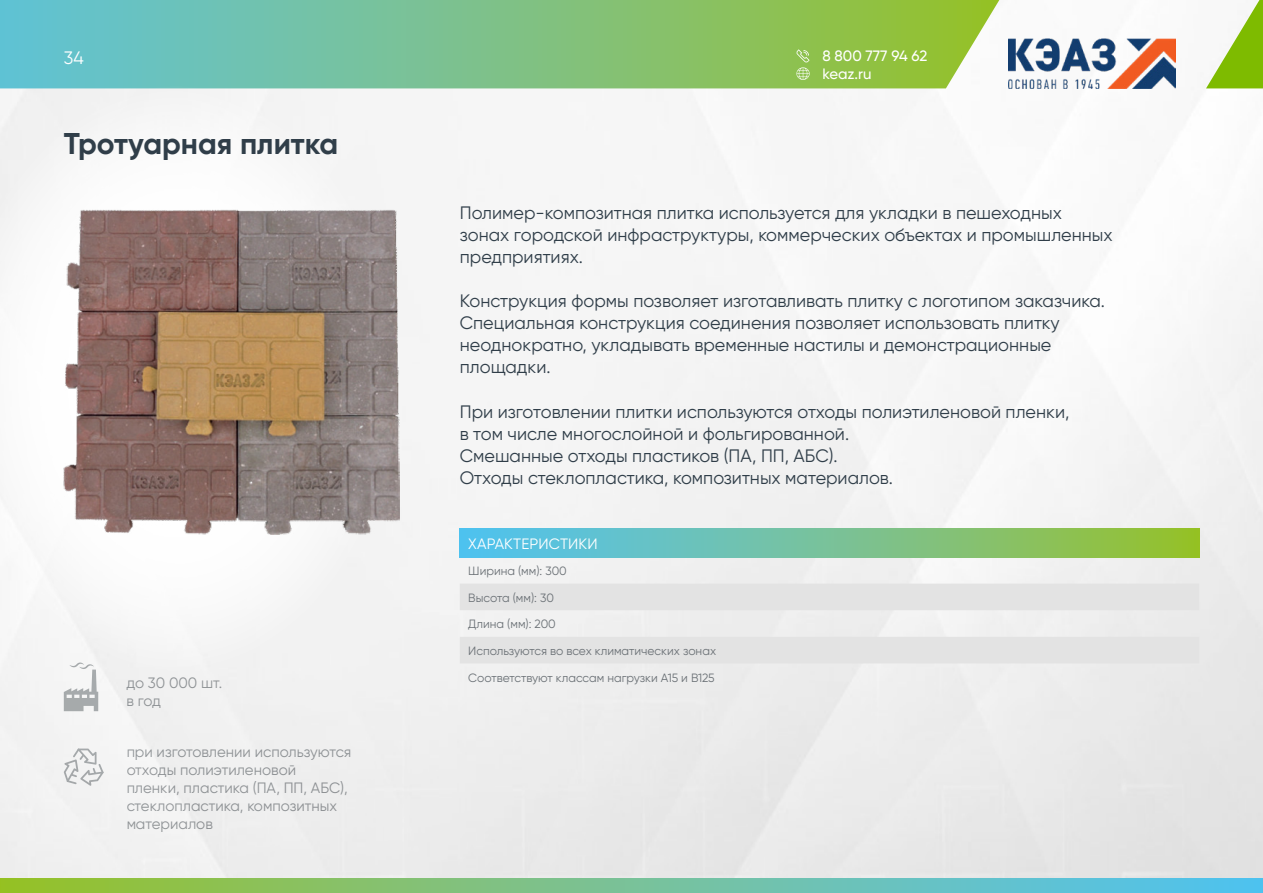
<style>
.page{position:relative;width:1263px;height:893px;background:#fff}
.page>*{position:absolute;margin:0;border:0;box-sizing:border-box;transform-origin:0 0}
.t1{font:700 30px "Gilroy";color:#303e49}
.t2{font:18px/22px "Gilroy";color:#303e49}
.t3{font:18px "Gilroy";color:#fcfeff}
.t4{font:15px/18px "Gilroy";color:#989c9f}
.t5{font:500 15px/18px "Gilroy";color:#fff}
.t6{font:15px "Gilroy";letter-spacing:.01em;color:#fff}
.t7{font:12px "Gilroy";color:#6b7176}
</style>
<div class="page">
<img style="left:0;top:0;width:1263px;height:878px">
<svg style="left:0;top:0;width:999px;height:88px;background:#7fc289"></svg>
<svg style="left:1206px;top:0;width:57px;height:88px"></svg>
<svg style="left:0;top:878px;width:1263px;height:15px;background:#76c193"></svg>
<img style="left:1008px;top:39px;width:168px;height:49px">
<svg style="left:0;top:86px;width:399px;height:587px"></svg>
<svg style="left:796px;top:49px;width:14px;height:31px"></svg>
<div style="left:460px;top:528px;width:739px;height:29px;background:linear-gradient(to right,#53c2f8,#9ac130)"></div>
<svg style="left:460px;top:584px;width:739px;height:79px;fill:#e3e3e3"></svg>
<svg style="left:64px;top:662px;width:34px;height:49px"></svg>
<svg style="left:64px;top:748px;width:40px;height:38px"></svg>
<img style="left:64px;top:208px;width:335px;height:326px">
<p class="t3" style="left:64px;top:47px;width:22px">34</p>
<p class="t5" style="left:822px;top:46px;width:106px">8 800 777 94 62 keaz.ru</p>
<h1 class="t1" style="left:64px;top:125px;width:276px">Тротуарная плитка</h1>
<p class="t4" style="left:126px;top:673px;width:97px">до 30 000 шт. в год</p>
<p class="t4" style="left:126px;top:743px;width:226px">при изготовлении используются отходы полиэтиленовой пленки, пластика (ПА, ПП, АБС), стеклопластика, композитных материалов</p>
<p class="t2" style="left:460px;top:201px;width:654px">Полимер-композитная плитка используется для укладки в пешеходных зонах городской инфраструктуры, коммерческих объектах и промышленных предприятиях.</p>
<p class="t2" style="left:460px;top:290px;width:647px">Конструкция формы позволяет изготавливать плитку с логотипом заказчика.<br>Специальная конструкция соединения позволяет использовать плитку неоднократно, укладывать временные настилы и демонстрационные площадки.</p>
<p class="t2" style="left:460px;top:400px;width:611px">При изготовлении плитки используются отходы полиэтиленовой пленки, в том числе многослойной и фольгированной.<br>Смешанные отходы пластиков (ПА, ПП, АБС).<br>Отходы стеклопластика, композитных материалов.</p>
<p class="t6" style="left:468px;top:534px;width:131px">ХАРАКТЕРИСТИКИ</p>
<p class="t7" style="left:468px;top:564px;width:100px">Ширина (мм): 300</p>
<p class="t7" style="left:468px;top:590px;width:87px">Высота (мм): 30</p>
<p class="t7" style="left:468px;top:617px;width:89px">Длина (мм): 200</p>
<p class="t7" style="left:468px;top:643px;width:249px">Используются во всех климатических зонах</p>
<p class="t7" style="left:468px;top:670px;width:248px">Соответствуют классам нагрузки А15 и B125</p>
</div>
